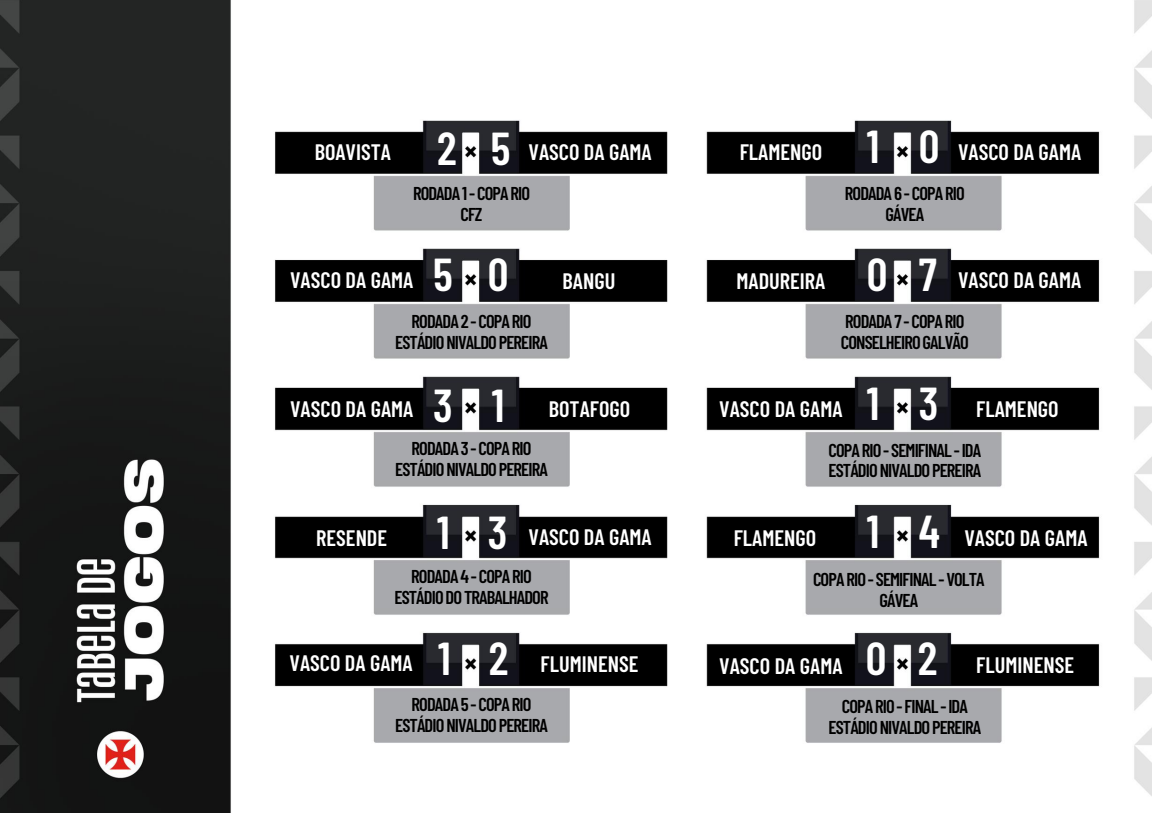
<style>
.page{position:relative;width:1152px;height:813px;background:#fff}
.page>*{position:absolute;margin:0;border:0;box-sizing:border-box;transform-origin:0 0}
.t1{font:600 46.05px "Barlow Condensed";color:#fff}
.t2{font:600 22.27px "Barlow Condensed";color:#fff}
.t3{font:600 18.52px/20.9px "Barlow Condensed";letter-spacing:-.05em;color:#000;text-align:center}
.s1{font-size:46.05px}
</style>
<div class="page">
<img style="left:0;top:0;width:1152px;height:812px">
<h1 class="t1" style="left:867px;top:116px;width:74px">1 0</h1>
<h1 class="t1" style="left:437px;top:119px;width:75px">2 5</h1>
<p class="t2" style="left:958px;top:138px;width:125px">VASCO DA GAMA</p>
<p class="t2" style="left:315px;top:138px;width:78px">BOAVISTA</p>
<p class="t2" style="left:529px;top:138px;width:125px">VASCO DA GAMA</p>
<p class="t3" style="left:413px;top:182px;width:119px">RODADA1-COPARIO<br>CFZ</p>
<p class="t3" style="left:845px;top:182px;width:121px">RODADA6-COPARIO<br>GÁVEA</p>
<p class="t2" style="left:740px;top:138px;width:84px">FLAMENGO</p>
<p class="t2" style="left:290px;top:266px;width:125px">VASCO DA GAMA</p>
<h1 class="t1" style="left:433px;top:245px;width:77px">5 0</h1>
<p class="t2" style="left:563px;top:266px;width:54px">BANGU</p>
<h1 class="t1" style="left:867px;top:245px;width:72px">0 7</h1>
<p class="t2" style="left:736px;top:266px;width:90px">MADUREIRA</p>
<p class="t2" style="left:958px;top:266px;width:125px">VASCO DA GAMA</p>
<p class="t3" style="left:395px;top:310px;width:154px">RODADA2-COPARIO<br>ESTÁDIONIVALDOPEREIRA</p>
<p class="t3" style="left:841px;top:310px;width:129px;text-align:left">RODADA7-COPARIO<br>CONSELHEIROGALVÃO</p>
<p class="t2" style="left:290px;top:394px;width:125px">VASCO DA GAMA</p>
<h1 class="t1" style="left:433px;top:375px;width:73px">3 1</h1>
<p class="t2" style="left:549px;top:395px;width:83px">BOTAFOGO</p>
<h1 class="t1" style="left:867px;top:373px;width:73px">1 3</h1>
<p class="t2" style="left:719px;top:395px;width:125px">VASCO DA GAMA</p>
<p class="t2" style="left:976px;top:394px;width:84px">FLAMENGO</p>
<p class="t3" style="left:395px;top:437px;width:154px">RODADA3-COPARIO<br>ESTÁDIONIVALDOPEREIRA</p>
<p class="t3" style="left:828px;top:438px;width:154px;text-align:left">COPARIO-SEMIFINAL -IDA<br>ESTÁDIONIVALDOPEREIRA</p>
<p class="t2" style="left:316px;top:523px;width:72px">RESENDE</p>
<h1 class="t1" style="left:437px;top:502px;width:72px">1 3</h1>
<p class="t2" style="left:529px;top:523px;width:125px">VASCO DA GAMA</p>
<h1 class="t1" style="left:867px;top:502px;width:75px">1 4</h1>
<p class="t2" style="left:734px;top:524px;width:84px">FLAMENGO</p>
<p class="t2" style="left:964px;top:523px;width:125px">VASCO DA GAMA</p>
<p class="t3" style="left:394px;top:565px;width:156px">RODADA4-COPARIO<br>ESTÁDIODOTRABALHADOR</p>
<p class="t3" style="left:813px;top:567px;width:173px">COPARIO-SEMIFINAL -VOLTA<br>GÁVEA</p>
<h1 class="t1" style="left:438px;top:628px;width:72px">1 2</h1>
<p class="t2" style="left:290px;top:648px;width:125px">VASCO DA GAMA</p>
<p class="t2" style="left:541px;top:649px;width:99px">FLUMINENSE</p>
<p class="t2" style="left:719px;top:651px;width:356px">VASCO DA GAMA <span class="s1">0 2</span> FLUMINENSE</p>
<p class="t3" style="left:395px;top:693px;width:154px">RODADA5-COPARIO<br>ESTÁDIONIVALDOPEREIRA</p>
<p class="t3" style="left:829px;top:695px;width:154px">COPARIO- FINAL -IDA<br>ESTÁDIONIVALDOPEREIRA</p>
</div>
